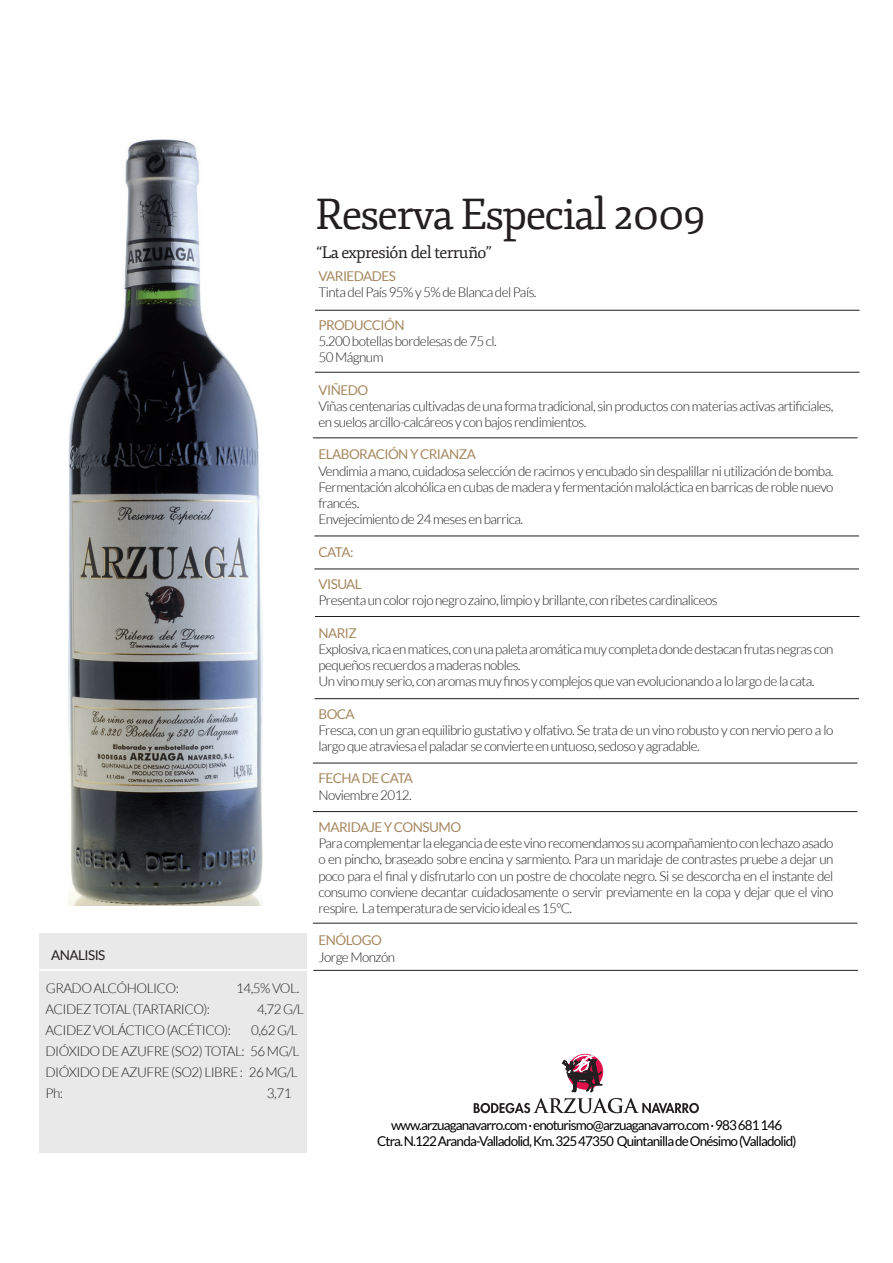
<style>
.page{position:relative;width:893px;height:1263px;background:#fff}
.page>*{position:absolute;margin:0;border:0;box-sizing:border-box;transform-origin:0 0}
.t1{font:42.9px "Fjord One";letter-spacing:-.04em;color:#231f20}
.t2{font:16.5px "Fjord One";letter-spacing:-.04em;color:#231f20}
.t3{font:300 13.5px/16.2px "Lato";letter-spacing:-.04em;color:#231f20}
.t4{font:13.5px/16.2px "Lato";letter-spacing:-.06em;color:#000001;text-align:center}
.t5{font:13.5px "Lato";letter-spacing:-.04em;color:#a68860}
.t6{font:13.5px "Lato";letter-spacing:-.04em;color:#231f20}
</style>
<div class="page">
<div style="left:39px;top:933px;width:267px;height:220px;background:#e9e9e9"></div>
<img style="left:69px;top:139px;width:194px;height:766px">
<svg style="left:474px;top:1098px;width:225px;height:15px"></svg>
<svg style="left:562px;top:1054px;width:41px;height:38px"></svg>
<hr style="left:32px;top:970px;width:281px;height:1px;background:#fff">
<hr style="left:37px;top:969px;width:281px;height:1px;background:#fff">
<p class="t6" style="left:51px;top:947px;width:56px">ANALISIS</p>
<p class="t3" style="left:46px;top:980px;width:134px">GRADO ALCÓHOLICO:</p>
<p class="t3" style="left:236px;top:980px;width:65px">14,5% VOL.</p>
<p class="t3" style="left:46px;top:1001px;width:166px">ACIDEZ TOTAL (TARTARICO):</p>
<p class="t3" style="left:257px;top:1001px;width:48px">4,72 G/L</p>
<p class="t3" style="left:46px;top:1022px;width:187px">ACIDEZ VOLÁCTICO (ACÉTICO):</p>
<p class="t3" style="left:46px;top:1019px;width:255px;line-height:21px;text-align:justify;text-indent:205px">0,62 G/L DIÓXIDO DE AZUFRE (SO2) TOTAL: 56 MG/L DIÓXIDO DE AZUFRE (SO2) LIBRE : 26 MG/L Ph:</p>
<p class="t3" style="left:267px;top:1085px;width:26px">3,71</p>
<h1 class="t1" style="left:315px;top:188px;width:392px">Reserva Especial 2009</h1>
<p class="t2" style="left:316px;top:243px;width:177px">“La expresión del terruño”</p>
<p class="t5" style="left:318px;top:269px;width:79px">VARIEDADES</p>
<p class="t3" style="left:318px;top:284px;width:220px">Tinta del País 95% y 5% de Blanca del País.</p>
<p class="t5" style="left:318px;top:317px;width:88px">PRODUCCIÓN</p>
<p class="t3" style="left:318px;top:333px;width:180px">5.200 botellas bordelesas de 75 cl.<br>50 Mágnum</p>
<p class="t5" style="left:318px;top:382px;width:51px">VIÑEDO</p>
<p class="t3" style="left:318px;top:398px;width:516px">Viñas centenarias cultivadas de una forma tradicional, sin productos con materias activas artificiales, en suelos arcillo-calcáreos y con bajos rendimientos.</p>
<p class="t5" style="left:318px;top:447px;width:159px">ELABORACIÓN Y CRIANZA</p>
<p class="t3" style="left:318px;top:463px;width:517px">Vendimia a mano, cuidadosa selección de racimos y encubado sin despalillar ni utilización de bomba.<br>Fermentación alcohólica en cubas de madera y fermentación maloláctica en barricas de roble nuevo francés.<br>Envejecimiento de 24 meses en barrica.</p>
<p class="t5" style="left:318px;top:544px;width:37px">CATA:</p>
<p class="t5" style="left:318px;top:576px;width:45px">VISUAL</p>
<p class="t3" style="left:318px;top:592px;width:401px">Presenta un color rojo negro zaino, limpio y brillante, con ribetes cardinaliceos</p>
<p class="t5" style="left:318px;top:625px;width:40px">NARIZ</p>
<p class="t3" style="left:318px;top:641px;width:516px">Explosiva, rica en matices, con una paleta aromática muy completa donde destacan frutas negras con pequeños recuerdos a maderas nobles.<br>Un vino muy serio, con aromas muy finos y complejos que van evolucionando a lo largo de la cata.</p>
<p class="t5" style="left:318px;top:706px;width:38px">BOCA</p>
<p class="t3" style="left:318px;top:722px;width:516px">Fresca, con un gran equilibrio gustativo y olfativo. Se trata de un vino robusto y con nervio pero a lo largo que atraviesa el paladar se convierte en untuoso, sedoso y agradable.</p>
<p class="t5" style="left:318px;top:771px;width:96px">FECHA DE CATA</p>
<p class="t3" style="left:318px;top:787px;width:95px">Noviembre 2012.</p>
<p class="t5" style="left:318px;top:819px;width:144px">MARIDAJE Y CONSUMO</p>
<p class="t3" style="left:318px;top:835px;width:517px;text-align:justify">Para complementar la elegancia de este vino recomendamos su acompañamiento con lechazo asado o en pincho, braseado sobre encina y sarmiento. Para un maridaje de contrastes pruebe a dejar un poco para el final y disfrutarlo con un postre de chocolate negro. Si se descorcha en el instante del consumo conviene decantar cuidadosamente o servir previamente en la copa y dejar que el vino respire. La temperatura de servicio ideal es 15ºC.</p>
<p class="t5" style="left:318px;top:933px;width:65px">ENÓLOGO</p>
<p class="t3" style="left:318px;top:949px;width:78px">Jorge Monzón</p>
<p class="t4" style="left:377px;top:1116px;width:421px">www.arzuaganavarro.com · enoturismo@arzuaganavarro.com · 983 681 146<br>Ctra. N.122 Aranda-Valladolid, Km. 325 47350 Quintanilla de Onésimo (Valladolid)</p>
</div>
